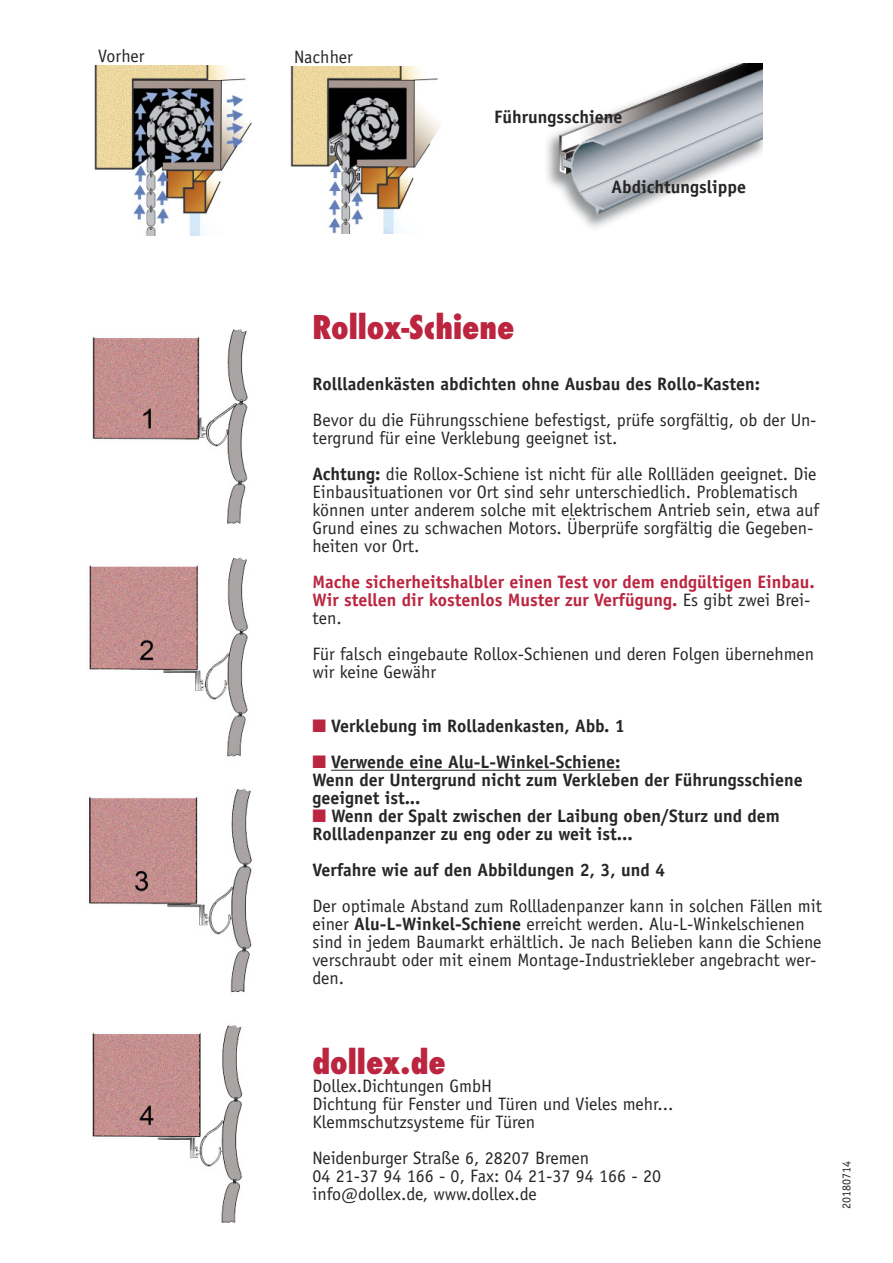
<style>
.page{position:relative;width:893px;height:1263px;background:#fff}
.page>*{position:absolute;margin:0;border:0;box-sizing:border-box;transform-origin:0 0}
.t1{font:36px "Futura T Ext Bol Con";color:#bb2540}
.t2{font:18px/18px "Officina Sans Std";color:#272526}
.t3{font:700 18px/18px "Officina Sans Std";color:#272526}
.t4{font:700 18px/18px "Officina Sans Std";color:#bb2540}
.t5{font:12px "Officina Sans Std";color:#272526}
.s1{font-weight:700}
.s2{font-weight:400;color:#272526}
.s3{color:#bb2540}
</style>
<div class="page">
<div style="left:92px;top:62px;width:163px;height:173px;background:linear-gradient(to right,#fff,#fff)"></div>
<img style="left:92px;top:66px;width:163px;height:169px">
<img style="left:290px;top:66px;width:151px;height:168px">
<img style="left:547px;top:64px;width:215px;height:164px">
<hr style="left:331px;top:770px;width:289px;height:1px;background:#272526">
<img style="left:89px;top:329px;width:163px;height:894px">
<p class="t2" style="left:98px;top:48px;width:48px">Vorher</p>
<p class="t2" style="left:294px;top:50px;width:60px">Nachher</p>
<p class="t3" style="left:494px;top:109px;width:130px">Führungsschiene</p>
<p class="t3" style="left:612px;top:179px;width:136px">Abdichtungslippe</p>
<h1 class="t1" style="left:312px;top:305px;width:204px">Rollox-Schiene</h1>
<p class="t3" style="left:312px;top:377px;width:449px">Rollladenkästen abdichten ohne Ausbau des Rollo-Kasten:</p>
<p class="t2" style="left:312px;top:413px;width:506px">Bevor du die Führungsschiene befestigst, prüfe sorgfältig, ob der Un&shy;tergrund für eine Verklebung geeignet ist.</p>
<p class="t2" style="left:312px;top:467px;width:508px"><span class="s1">Achtung:</span> die Rollox-Schiene ist nicht für alle Rollläden geeignet. Die Einbausituationen vor Ort sind sehr unterschiedlich. Problematisch können unter anderem solche mit elektrischem Antrieb sein, etwa auf Grund eines zu schwachen Motors. Überprüfe sorgfältig die Gegeben&shy;heiten vor Ort.</p>
<p class="t4" style="left:312px;top:575px;width:504px">Mache sicherheitshalbler einen Test vor dem endgültigen Einbau.<br>Wir stellen dir kostenlos Muster zur Verfügung. <span class="s2">Es gibt zwei Brei&shy;ten.</span></p>
<p class="t2" style="left:312px;top:647px;width:503px">Für falsch eingebaute Rollox-Schienen und deren Folgen übernehmen wir keine Gewähr</p>
<p class="t3" style="left:312px;top:719px;width:314px"><span class="s3">■</span> Verklebung im Rolladenkasten, Abb. 1</p>
<p class="t3" style="left:312px;top:755px;width:492px"><span class="s3">■</span> Verwende eine Alu-L-Winkel-Schiene:<br>Wenn der Untergrund nicht zum Verkleben der Führungsschiene geeignet ist...</p>
<p class="t3" style="left:312px;top:809px;width:469px"><span class="s3">■</span> Wenn der Spalt zwischen der Laibung oben/Sturz und dem<br>Rollladenpanzer zu eng oder zu weit ist...</p>
<p class="t3" style="left:312px;top:863px;width:354px">Verfahre wie auf den Abbildungen 2, 3, und 4</p>
<p class="t2" style="left:312px;top:899px;width:511px">Der optimale Abstand zum Rollladenpanzer kann in solchen Fällen mit einer <span class="s1">Alu-L-Winkel-Schiene</span> erreicht werden. Alu-L-Winkelschienen sind in jedem Baumarkt erhältlich. Je nach Belieben kann die Schiene verschraubt oder mit einem Montage-Industriekleber angebracht wer&shy;den.</p>
<h1 class="t1" style="left:312px;top:1041px;width:135px">dollex.de</h1>
<p class="t2" style="left:312px;top:1079px;width:363px">Dollex.Dichtungen GmbH<br>Dichtung für Fenster und Türen und Vieles mehr...<br>Klemmschutzsysteme für Türen</p>
<p class="t2" style="left:312px;top:1151px;width:350px">Neidenburger Straße 6, 28207 Bremen<br>04 21-37 94 166 - 0, Fax: 04 21-37 94 166 - 20 info@dollex.de, www.dollex.de</p>
<p class="t5" style="left:842px;top:1209px;width:49px;rotate:-90deg">20180714</p>
</div>
